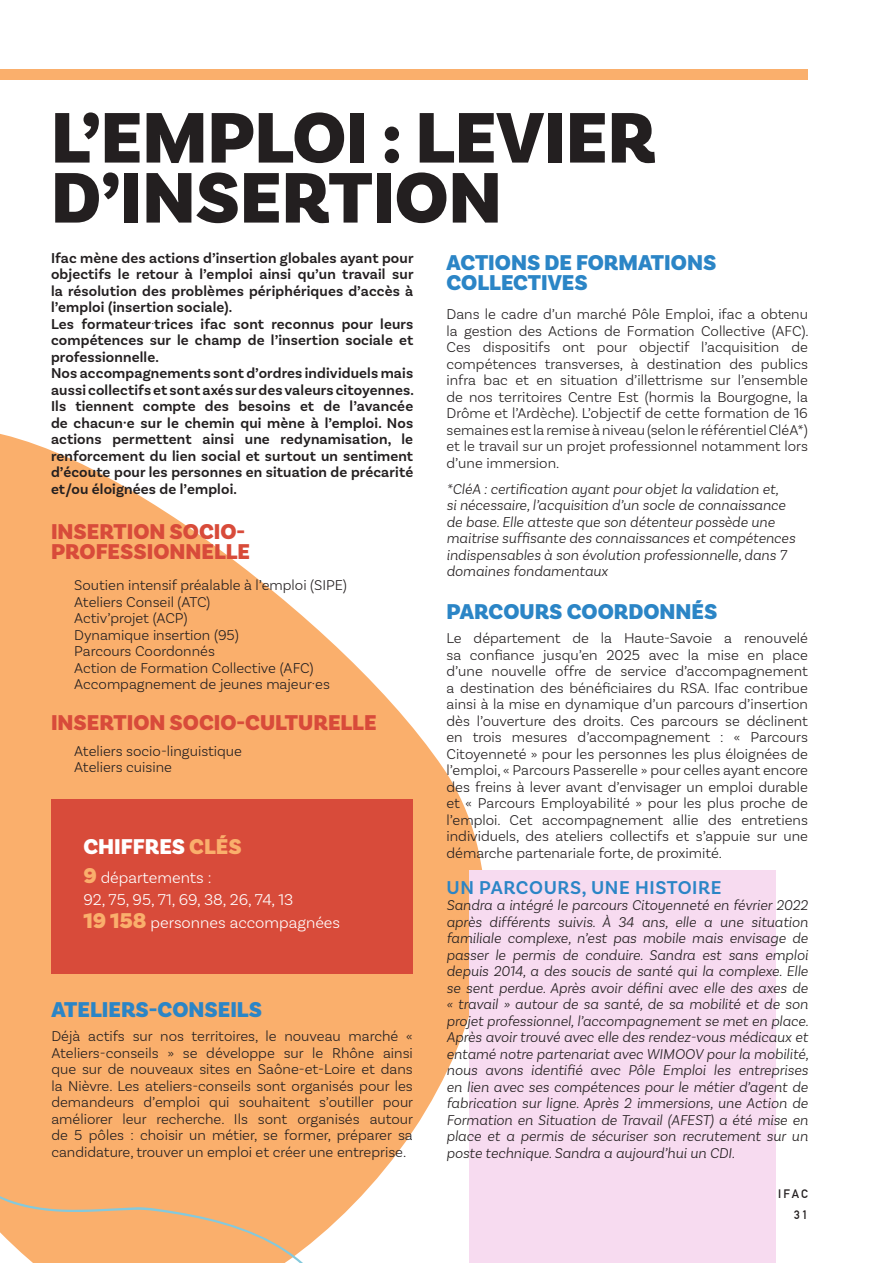
<style>
.page{position:relative;width:893px;height:1263px;background:#fff}
.page>*{position:absolute;margin:0;border:0;box-sizing:border-box;transform-origin:0 0}
.t1{font:900 75px/60px "Basic Sans";color:#231f20}
.t2{font:900 22.5px/19.5px "Basic Sans";color:#2b85c6}
.t3{font:900 22.5px/19.5px "Basic Sans";color:#d84b3a}
.t4{font:900 22.5px "Basic Sans";color:#fff}
.t5{font:600 19.5px "Basic Sans";letter-spacing:.03em;color:#2b85c6}
.t6{font:300 16.5px "Basic Sans";color:#fff}
.t7{font:300 15px/16.5px "Basic Sans";color:#231f20;text-align:justify}
.t8{font:italic 300 15px/16.5px "Basic Sans";color:#231f20;text-align:justify}
.t9{font:600 15px/16.5px "Basic Sans";letter-spacing:.01em;color:#231f20;text-align:justify}
.t10{font:700 12px "DIN Alternate";letter-spacing:.19em;color:#231f20}
.s1{font-weight:300}
.s2{color:#faaf6c}
.s3{font-weight:900;font-size:22.5px;color:#faaf6c}
</style>
<div class="page">
<div style="left:0;top:70px;width:808px;height:10px;background:#faaf6c"></div>
<svg style="left:0;top:434px;width:502px;height:797px;fill:#faaf6c"></svg>
<div style="left:51px;top:799px;width:362px;height:174px;background:#d84b3a"></div>
<div style="left:469px;top:871px;width:306px;height:392px;background:#f7dbf0"></div>
<div style="left:0;top:1114px;width:325px;height:149px;background:#faaf6c"></div>
<p class="t1" style="left:51px;top:110px;width:607px">L’EMPLOI : LEVIER<br>D’INSERTION</p>
<p class="t9" style="left:51px;top:249px;width:364px">Ifac mène des actions d’insertion globales ayant pour objectifs le retour à l’emploi ainsi qu’un travail sur la résolution des problèmes périphériques d’accès à l’emploi (insertion sociale).</p>
<p class="t9" style="left:51px;top:315px;width:364px">Les formateur<span class="s1">·</span>trices ifac sont reconnus pour leurs compétences sur le champ de l’insertion sociale et professionnelle.</p>
<p class="t9" style="left:51px;top:365px;width:364px">Nos accompagnements sont d’ordres individuels mais aussi collectifs et sont axés sur des valeurs citoyennes.<br>Ils tiennent compte des besoins et de l’avancée de chacun·e sur le chemin qui mène à l’emploi. Nos actions permettent ainsi une redynamisation, le renforcement du lien social et surtout un sentiment d’écoute pour les personnes en situation de précarité et/ou éloignées de l’emploi.</p>
<p class="t3" style="left:51px;top:522px;width:201px">INSERTION SOCIO-<br>PROFESSIONNELLE</p>
<p class="t7" style="left:74px;top:577px;width:274px">Soutien intensif préalable à l’emploi (SIPE)</p>
<p class="t7" style="left:74px;top:593px;width:138px">Ateliers Conseil (ATC)</p>
<p class="t7" style="left:74px;top:610px;width:115px">Activ’projet (ACP)</p>
<p class="t7" style="left:74px;top:626px;width:166px">Dynamique insertion (95)</p>
<p class="t7" style="left:74px;top:643px;width:142px">Parcours Coordonnés</p>
<p class="t7" style="left:74px;top:659px;width:241px">Action de Formation Collective (AFC)</p>
<p class="t7" style="left:74px;top:676px;width:257px">Accompagnement de jeunes majeur·es</p>
<p class="t3" style="left:51px;top:713px;width:327px">INSERTION SOCIO-CULTURELLE</p>
<p class="t7" style="left:74px;top:742px;width:169px">Ateliers socio-linguistique</p>
<p class="t7" style="left:74px;top:759px;width:99px">Ateliers cuisine</p>
<p class="t4" style="left:83px;top:833px;width:160px">CHIFFRES <span class="s2">CLÉS</span></p>
<p class="t6" style="left:83px;top:868px;width:130px"><span class="s3">9</span> départements :</p>
<p class="t6" style="left:83px;top:890px;width:212px">92, 75, 95, 71, 69, 38, 26, 74, 13</p>
<p class="t6" style="left:83px;top:913px;width:258px"><span class="s3">19 158</span> personnes accompagnées</p>
<p class="t2" style="left:51px;top:1000px;width:212px">ATELIERS-CONSEILS</p>
<p class="t7" style="left:51px;top:1028px;width:363px">Déjà actifs sur nos territoires, le nouveau marché « Ateliers-conseils » se développe sur le Rhône ainsi que sur de nouveaux sites en Saône-et-Loire et dans la Nièvre. Les ateliers-conseils sont organisés pour les demandeurs d’emploi qui souhaitent s’outiller pour améliorer leur recherche. Ils sont organisés autour de 5 pôles : choisir un métier, se former, préparer sa candidature, trouver un emploi et créer une entreprise.</p>
<p class="t2" style="left:446px;top:254px;width:271px">ACTIONS DE FORMATIONS<br>COLLECTIVES</p>
<p class="t7" style="left:446px;top:306px;width:364px">Dans le cadre d’un marché Pôle Emploi, ifac a obtenu la gestion des Actions de Formation Collective (AFC).<br>Ces dispositifs ont pour objectif l’acquisition de compétences transverses, à destination des publics infra bac et en situation d’illettrisme sur l’ensemble de nos territoires Centre Est (hormis la Bourgogne, la Drôme et l’Ardèche). L’objectif de cette formation de 16 semaines est la remise à niveau (selon le référentiel CléA*) et le travail sur un projet professionnel notamment lors d’une immersion.</p>
<p class="t8" style="left:446px;top:480px;width:350px;text-align:left">*CléA : certification ayant pour objet la validation et,<br>si nécessaire, l’acquisition d’un socle de connaissance de base. Elle atteste que son détenteur possède une maitrise suffisante des connaissances et compétences indispensables à son évolution professionnelle, dans 7 domaines fondamentaux</p>
<p class="t2" style="left:446px;top:602px;width:272px">PARCOURS COORDONNÉS</p>
<p class="t7" style="left:446px;top:629px;width:363px">Le département de la Haute-Savoie a renouvelé sa confiance jusqu’en 2025 avec la mise en place d’une nouvelle offre de service d’accompagnement a destination des bénéficiaires du RSA. Ifac contribue ainsi à la mise en dynamique d’un parcours d’insertion dès l’ouverture des droits. Ces parcours se déclinent en trois mesures d’accompagnement : « Parcours Citoyenneté » pour les personnes les plus éloignées de l’emploi, « Parcours Passerelle » pour celles ayant encore des freins à lever avant d’envisager un emploi durable et « Parcours Employabilité » pour les plus proche de l’emploi. Cet accompagnement allie des entretiens individuels, des ateliers collectifs et s’appuie sur une démarche partenariale forte, de proximité.</p>
<p class="t5" style="left:446px;top:875px;width:277px">UN PARCOURS, UNE HISTOIRE</p>
<p class="t8" style="left:446px;top:897px;width:364px">Sandra a intégré le parcours Citoyenneté en février 2022 après différents suivis. À 34 ans, elle a une situation familiale complexe, n’est pas mobile mais envisage de passer le permis de conduire. Sandra est sans emploi depuis 2014, a des soucis de santé qui la complexe. Elle se sent perdue. Après avoir défini avec elle des axes de « travail » autour de sa santé, de sa mobilité et de son projet professionnel, l’accompagnement se met en place.<br>Après avoir trouvé avec elle des rendez-vous médicaux et entamé notre partenariat avec WIMOOV pour la mobilité, nous avons identifié avec Pôle Emploi les entreprises en lien avec ses compétences pour le métier d’agent de fabrication sur ligne. Après 2 immersions, une Action de Formation en Situation de Travail (AFEST) a été mise en place et a permis de sécuriser son recrutement sur un poste technique. Sandra a aujourd’hui un CDI.</p>
<p class="t10" style="left:778px;top:1185px;width:31px">IFAC</p>
<p class="t10" style="left:794px;top:1206px;width:15px">31</p>
</div>
